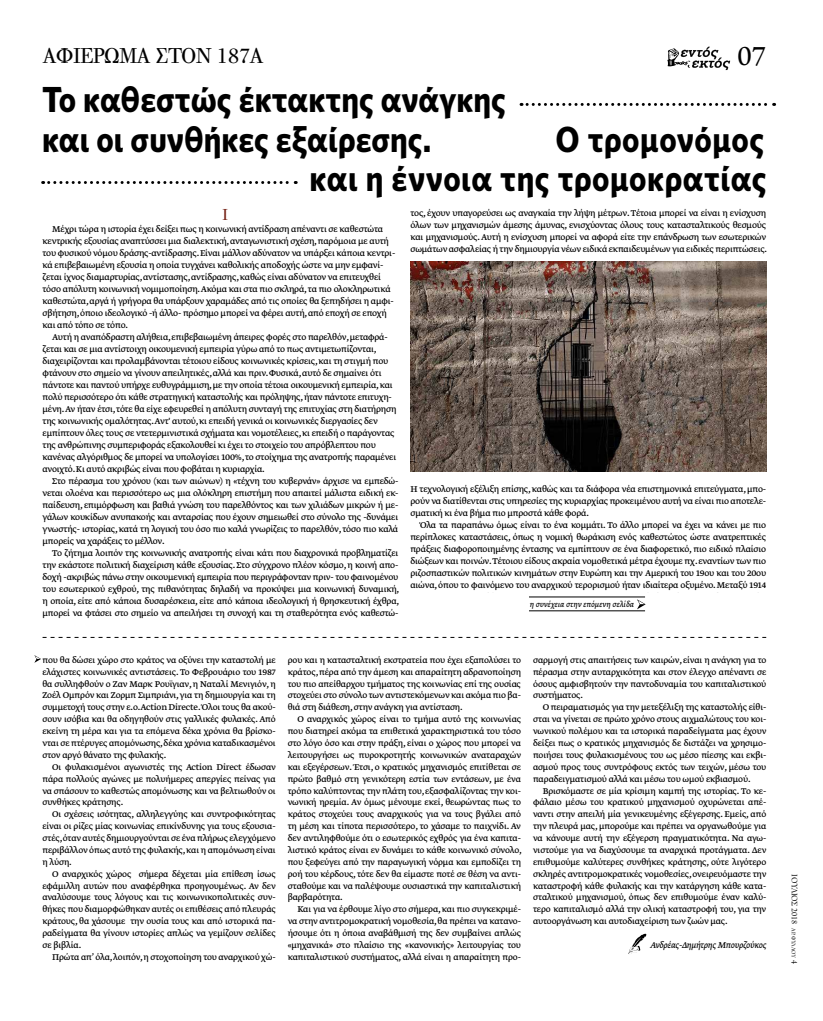
<style>
.page{position:relative;width:823px;height:1021px;background:#fff}
.page>*{position:absolute;margin:0;border:0;box-sizing:border-box;transform-origin:0 0}
.t1{font:700 36.3px/39.6px "Whitney";color:#000;scale:.91 1}
.t2{font:30px "Arno Pro";color:#000}
.t3{font:23px "PF Bodoni Text";letter-spacing:-.03em;color:#000}
.t4{font:16px "GFS Didot";color:#711b0e}
.t5{font:10px/12px "Greta Text Pro";letter-spacing:-.02em;color:#000;text-align:justify}
.t6{font:10px "Greta Text Pro Ita Min";letter-spacing:-.02em;color:#000}
.t7{font:9.9px/11.9px "Greta Text Pro";letter-spacing:-.015em;color:#000;text-align:justify}
.t8{font:9px "Greta Text Pro Ita Min";color:#000}
.t9{font:9px "Arno Pro Display";color:#000}
.s1{font-size:6px}
</style>
<div class="page">
<svg style="left:667px;top:47px;width:62px;height:23px"></svg>
<img style="left:410px;top:261px;width:355px;height:210px">
<svg style="left:628px;top:933px;width:18px;height:21px"></svg>
<svg style="left:520px;top:103px;width:254px;height:3px"></svg>
<svg style="left:43px;top:181px;width:253px;height:3px"></svg>
<svg style="left:43px;top:637px;width:722px;height:1px"></svg>
<svg style="left:34px;top:655px;width:7px;height:7px"></svg>
<hr style="left:528px;top:596px;width:116px;height:1px;background:#000">
<hr style="left:528px;top:610px;width:116px;height:1px;background:#000">
<svg style="left:637px;top:599px;width:8px;height:10px"></svg>
<h3 class="t3" style="left:43px;top:43px;width:222px">αφιερωμα στον 187α</h3>
<h2 class="t2" style="left:737px;top:39px;width:30px">07</h2>
<h1 class="t1" style="left:42px;top:79px;width:511px">Το καθεστώς έκτακτης ανάγκης και οι συνθήκες εξαίρεσης.</h1>
<h1 class="t1" style="left:309px;top:118px;width:503px;text-align:right">Ο τρομονόμος<br>και η έννοια της τρομοκρατίας</h1>
<h3 class="t4" style="left:222px;top:201px;width:8px">Ι</h3>
<p class="t5" style="left:43px;top:223px;width:354px;text-align:left;text-indent:10px">Μέχρι τώρα η ιστορία έχει δείξει πως η κοινωνική αντίδραση απέναντι σε καθεστώτα κεντρικής εξουσίας αναπτύσσει μια διαλεκτική, ανταγωνιστική σχέση, παρόμοια με αυτή του φυσικού νόμου δράσης-αντίδρασης. Είναι μάλλον αδύνατον να υπάρξει κάποια κεντρι&shy;κά επιβεβαιωμένη εξουσία η οποία τυγχάνει καθολικής αποδοχής ώστε να μην εμφανί&shy;ζεται ίχνος διαμαρτυρίας, αντίστασης, αντίδρασης, καθώς είναι αδύνατον να επιτευχθεί τόσο απόλυτη κοινωνική νομιμοποίηση. Ακόμα και στα πιο σκληρά, τα πιο ολοκληρωτικά καθεστώτα, αργά ή γρήγορα θα υπάρξουν χαραμάδες από τις οποίες θα ξεπηδήσει η αμφι&shy;σβήτηση, όποιο ιδεολογικό -ή άλλο- πρόσημο μπορεί να φέρει αυτή, από εποχή σε εποχή και από τόπο σε τόπο.</p>
<p class="t5" style="left:43px;top:331px;width:355px;text-align:left;text-indent:10px">Αυτή η αναπόδραστη αλήθεια, επιβεβαιωμένη άπειρες φορές στο παρελθόν, μεταφρά&shy;ζεται και σε μια αντίστοιχη οικουμενική εμπειρία γύρω από το πως αντιμετωπίζονται, διαχειρίζονται και προλαμβάνονται τέτοιου είδους κοινωνικές κρίσεις, και τη στιγμή που φτάνουν στο σημείο να γίνουν απειλητικές, αλλά και πριν. Φυσικά, αυτό δε σημαίνει ότι πάντοτε και παντού υπήρχε ευθυγράμμιση, με την οποία τέτοια οικουμενική εμπειρία, και πολύ περισσότερο ότι κάθε στρατηγική καταστολής και πρόληψης, ήταν πάντοτε επιτυχη&shy;μένη. Αν ήταν έτσι, τότε θα είχε εφευρεθεί η απόλυτη συνταγή της επιτυχίας στη διατήρηση της κοινωνικής ομαλότητας. Αντ' αυτού, κι επειδή γενικά οι κοινωνικές διεργασίες δεν εμπίπτουν όλες τους σε ντετερμινιστικά σχήματα και νομοτέλειες, κι επειδή ο παράγοντας της ανθρώπινης συμπεριφοράς εξακολουθεί κι έχει το στοιχείο του απρόβλεπτου που κανένας αλγόριθμος δε μπορεί να υπολογίσει 100%, το στοίχημα της ανατροπής παραμένει ανοιχτό. Κι αυτό ακριβώς είναι που φοβάται η κυριαρχία.</p>
<p class="t5" style="left:43px;top:475px;width:357px;text-indent:10px">Στο πέρασμα του χρόνου (και των αιώνων) η «τέχνη του κυβερνάν» άρχισε να εμπεδώ&shy;νεται ολοένα και περισσότερο ως μια ολόκληρη επιστήμη που απαιτεί μάλιστα ειδική εκ&shy;παίδευση, επιμόρφωση και βαθιά γνώση του παρελθόντος και των χιλιάδων μικρών ή με&shy;γάλων κουκίδων ανυπακοής και ανταρσίας που έχουν σημειωθεί στο σύνολο της -δυνάμει γνωστής- ιστορίας, κατά τη λογική του όσο πιο καλά γνωρίζεις το παρελθόν, τόσο πιο καλά μπορείς να χαράξεις το μέλλον.</p>
<p class="t5" style="left:43px;top:547px;width:358px;text-indent:10px">Το ζήτημα λοιπόν της κοινωνικής ανατροπής είναι κάτι που διαχρονικά προβληματίζει την εκάστοτε πολιτική διαχείριση κάθε εξουσίας. Στο σύγχρονο πλέον κόσμο, η κοινή απο&shy;δοχή -ακριβώς πάνω στην οικουμενική εμπειρία που περιγράφονταν πριν- του φαινομένου του εσωτερικού εχθρού, της πιθανότητας δηλαδή να προκύψει μια κοινωνική δυναμική, η οποία, είτε από κάποια δυσαρέσκεια, είτε από κάποια ιδεολογική ή θρησκευτική έχθρα, μπορεί να φτάσει στο σημείο να απειλήσει τη συνοχή και τη σταθερότητα ενός καθεστώ-</p>
<p class="t5" style="left:410px;top:207px;width:358px">τος, έχουν υπαγορεύσει ως αναγκαία την λήψη μέτρων. Τέτοια μπορεί να είναι η ενίσχυση όλων των μηχανισμών άμεσης άμυνας, ενισχύοντας όλους τους κατασταλτικούς θεσμούς και μηχανισμούς. Αυτή η ενίσχυση μπορεί να αφορά είτε την επάνδρωση των εσωτερικών σωμάτων ασφαλείας ή την δημιουργία νέων ειδικά εκπαιδευμένων για ειδικές περιπτώσεις.</p>
<p class="t5" style="left:410px;top:483px;width:357px">Η τεχνολογική εξέλιξη επίσης, καθώς και τα διάφορα νέα επιστημονικά επιτεύγματα, μπο&shy;ρούν να διατίθενται στις υπηρεσίες της κυριαρχίας προκειμένου αυτή να είναι πιο αποτελε&shy;σματική κι ένα βήμα πιο μπροστά κάθε φορά.</p>
<p class="t5" style="left:410px;top:519px;width:357px;text-indent:10px">Όλα τα παραπάνω όμως είναι το ένα κομμάτι. Το άλλο μπορεί να έχει να κάνει με πιο περίπλοκες καταστάσεις, όπως η νομική θωράκιση ενός καθεστώτος ώστε ανατρεπτικές πράξεις διαφοροποιημένης έντασης να εμπίπτουν σε ένα διαφορετικό, πιο ειδικό πλαίσιο διώξεων και ποινών. Τέτοιου είδους ακραία νομοθετικά μέτρα έχουμε πχ. εναντίων των πιο ριζοσπαστικών πολιτικών κινημάτων στην Ευρώπη και την Αμερική του 19ου και του 20ου αιώνα, όπου το φαινόμενο του αναρχικού τερορισμού ήταν ιδιαίτερα οξυμένο. Μεταξύ 1914</p>
<p class="t8" style="left:529px;top:598px;width:106px">η συνέχεια στην επόμενη σελίδα</p>
<p class="t7" style="left:42px;top:654px;width:235px">που θα δώσει χώρο στο κράτος να οξύνει την καταστολή με ελάχιστες κοινωνικές αντιστάσεις. Το Φεβρουάριο του 1987 θα συλληφθούν ο Ζαν Μαρκ Ρουϊγιαν, η Ναταλί Μενιγιόν, η Ζοέλ Ομπρόν και Ζορμπ Σιμπριάνι, για τη δημιουργία και τη συμμετοχή τους στην ε.ο.Action Directe. Όλοι τους θα ακού&shy;σουν ισόβια και θα οδηγηθούν στις γαλλικές φυλακές. Από εκείνη τη μέρα και για τα επόμενα δέκα χρόνια θα βρίσκο&shy;νται σε πτέρυγες απομόνωσης,δέκα χρόνια καταδικασμένοι στον αργό θάνατο της φυλακής.</p>
<p class="t7" style="left:42px;top:761px;width:235px;text-indent:10px">Οι φυλακισμένοι αγωνιστές της Action Direct έδωσαν πάρα πολλούς αγώνες με πολυήμερες απεργίες πείνας για να σπάσουν το καθεστώς απομόνωσης και να βελτιωθούν οι συνθήκες κράτησης.</p>
<p class="t7" style="left:42px;top:808px;width:235px;text-indent:10px">Οι σχέσεις ισότητας, αλληλεγγύης και συντροφικότητας είναι οι ρίζες μίας κοινωνίας επικίνδυνης για τους εξουσια&shy;στές,όταν αυτές δημιουργούνται σε ένα πλήρως ελεγχόμενο περιβάλλον όπως αυτό της φυλακής,και η απομόνωση είναι η λύση.</p>
<p class="t7" style="left:42px;top:868px;width:235px;text-indent:10px">Ο αναρχικός χώρος σήμερα δέχεται μία επίθεση ίσως εφάμιλλη αυτών που αναφέρθηκα προηγουμένως. Αν δεν αναλύσουμε τους λόγους και τις κοινωνικοπολιτικές συν&shy;θήκες που διαμορφώθηκαν αυτές οι επιθέσεις από πλευράς κράτους, θα χάσουμε την ουσία τους και από ιστορικά πα&shy;ραδείγματα θα γίνουν ιστορίες απλώς να γεμίζουν σελίδες σε βιβλία.</p>
<p class="t7" style="left:52px;top:951px;width:225px">Πρώτα απ’ όλα,λοιπόν,η στοχοποίηση του αναρχικού χώ-</p>
<p class="t7" style="left:287px;top:654px;width:235px">ρου και η κατασταλτική εκστρατεία που έχει εξαπολύσει το κράτος, πέρα από την άμεση και απαραίτητη αδρανοποίηση του πιο απείθαρχου τμήματος της κοινωνίας επί της ουσίας στοχεύει στο σύνολο των αντιστεκόμενων και ακόμα πιο βα&shy;θιά στη διάθεση, στην ανάγκη για αντίσταση.</p>
<p class="t7" style="left:287px;top:713px;width:236px;text-indent:10px">Ο αναρχικός χώρος είναι το τμήμα αυτό της κοινωνίας που διατηρεί ακόμα τα επιθετικά χαρακτηριστικά του τόσο στο λόγο όσο και στην πράξη, είναι ο χώρος που μπορεί να λειτουργήσει ως πυροκροτητής κοινωνικών αναταραχών και εξεγέρσεων. Έτσι, ο κρατικός μηχανισμός επιτίθεται σε πρώτο βαθμό στη γενικότερη εστία των εντάσεων, με ένα τρόπο καλύπτοντας την πλάτη του, εξασφαλίζοντας την κοι&shy;νωνική ηρεμία. Αν όμως μένουμε εκεί, θεωρώντας πως το κράτος στοχεύει τους αναρχικούς για να τους βγάλει από τη μέση και τίποτα περισσότερο, το χάσαμε το παιχνίδι. Αν δεν αντιληφθούμε ότι ο εσωτερικός εχθρός για ένα καπιτα&shy;λιστικό κράτος είναι εν δυνάμει το κάθε κοινωνικό σύνολο, που ξεφεύγει από την παραγωγική νόρμα και εμποδίζει τη ροή του κέρδους, τότε δεν θα είμαστε ποτέ σε θέση να αντι&shy;σταθούμε και να παλέψουμε ουσιαστικά την καπιταλιστική βαρβαρότητα.</p>
<p class="t7" style="left:287px;top:903px;width:235px;text-indent:10px">Και για να έρθουμε λίγο στο σήμερα, και πιο συγκεκριμέ&shy;να στην αντιτρομοκρατική νομοθεσία,θα πρέπει να κατανο&shy;ήσουμε ότι η όποια αναβάθμισή της δεν συμβαίνει απλώς «μηχανικά» στο πλαίσιο της «κανονικής» λειτουργίας του καπιταλιστικού συστήματος, αλλά είναι η απαραίτητη προ-</p>
<p class="t7" style="left:532px;top:654px;width:235px">σαρμογή στις απαιτήσεις των καιρών, είναι η ανάγκη για το πέρασμα στην αυταρχικότητα και στον έλεγχο απέναντι σε όσους αμφισβητούν την παντοδυναμία του καπιταλιστικού συστήματος.</p>
<p class="t7" style="left:532px;top:701px;width:235px;text-indent:10px">Ο πειραματισμός για την μετεξέλιξη της καταστολής είθι&shy;σται να γίνεται σε πρώτο χρόνο στους αιχμαλώτους του κοι&shy;νωνικού πολέμου και τα ιστορικά παραδείγματα μας έχουν δείξει πως ο κρατικός μηχανισμός δε διστάζει να χρησιμο&shy;ποιήσει τους φυλακισμένους του ως μέσο πίεσης και εκβι&shy;ασμού προς τους συντρόφους εκτός των τειχών, μέσω του παραδειγματισμού αλλά και μέσω του ωμού εκβιασμού.</p>
<p class="t7" style="left:532px;top:785px;width:235px;text-indent:10px">Βρισκόμαστε σε μία κρίσιμη καμπή της ιστορίας. Το κε&shy;φάλαιο μέσω του κρατικού μηχανισμού οχυρώνεται απέ&shy;ναντι στην απειλή μία γενικευμένης εξέγερσης. Εμείς, από την πλευρά μας, μπορούμε και πρέπει να οργανωθούμε για να κάνουμε αυτή την εξέγερση πραγματικότητα. Να αγω&shy;νιστούμε για να διαχύσουμε τα αναρχικά προτάγματα. Δεν επιθυμούμε καλύτερες συνθήκες κράτησης, ούτε λιγότερο σκληρές αντιτρομοκρατικές νομοθεσίες, ονειρευόμαστε την καταστροφή κάθε φυλακής και την κατάργηση κάθε κατα&shy;σταλτικού μηχανισμού, όπως δεν επιθυμούμε έναν καλύ&shy;τερο καπιταλισμό αλλά την ολική καταστροφή του, για την αυτοοργάνωση και αυτοδιαχείριση των ζωών μας.</p>
<p class="t6" style="left:649px;top:939px;width:118px">Ανδρέας-Δημήτρης Μπουρζούκος</p>
<p class="t9" style="left:799px;top:874px;width:91px;rotate:90deg">ΙΟΥΛΙΟΣ 2018 <span class="s1">ΑΡ. ΦΥΛΛΟΥ</span> 4</p>
</div>
